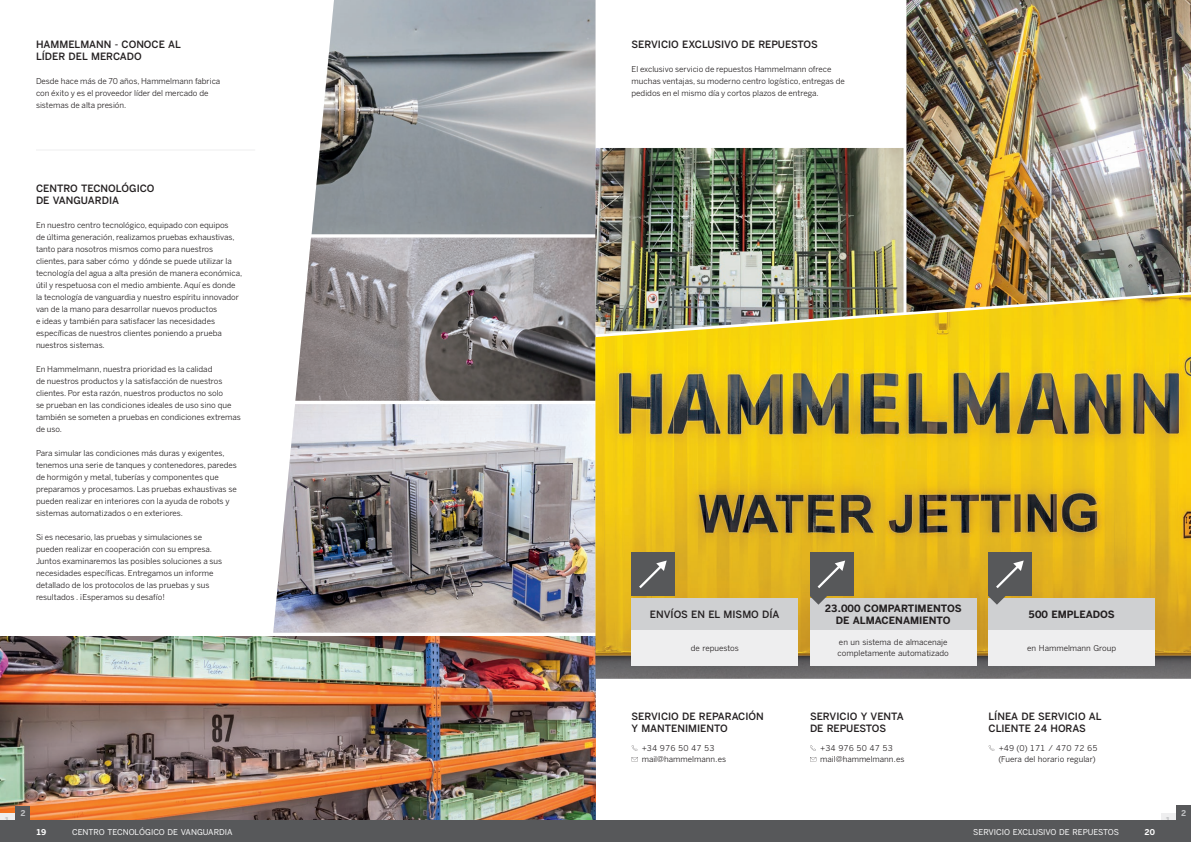
<style>
.page{position:relative;width:1191px;height:842px;background:#fff}
.page>*{position:absolute;margin:0;border:0;box-sizing:border-box;transform-origin:0 0}
.Aufzählung{font:500 10px/12px "Benton Sans";color:#231f20}
.Aufzählung-2{font:700 10px/12px "Benton Sans";color:#231f20;text-align:center}
.Aufzählung_Überschri{font:8px/12px "Benton Sans";color:#231f20}
.Fließtext{font:8px/11px "Benton Sans";color:#231f20}
.t1{font:8px "Benton Sans";color:#fff}
.t2{font:700 8px "Benton Sans";color:#c1c2c4}
.t3{font:700 8px "Benton Sans";color:#fff}
</style>
<div class="page">
<img style="left:0;top:636px;width:595px;height:185px">
<img style="left:273px;top:404px;width:322px;height:229px">
<img style="left:311px;top:0;width:284px;height:234px">
<img style="left:295px;top:238px;width:300px;height:163px">
<hr style="left:36px;top:150px;width:219px;height:1px;background:#eeeeef">
<img style="left:595px;top:148px;width:308px;height:147px">
<img style="left:595px;top:295px;width:596px;height:384px">
<img style="left:906px;top:0;width:285px;height:312px">
<div style="left:1176px;top:806px;width:15px;height:36px;background:#57585a"></div>
<div style="left:1161px;top:813px;width:14px;height:29px;background:#eeeeef"></div>
<div style="left:595px;top:820px;width:596px;height:22px;background:#57585a"></div>
<div style="left:16px;top:806px;width:14px;height:36px;background:#57585a"></div>
<div style="left:0;top:813px;width:14px;height:29px;background:#eeeeef"></div>
<div style="left:0;top:821px;width:595px;height:21px;background:#57585a"></div>
<svg style="left:810px;top:745px;width:6px;height:6px"></svg>
<svg style="left:810px;top:757px;width:6px;height:4px"></svg>
<svg style="left:988px;top:745px;width:6px;height:6px"></svg>
<svg style="left:631px;top:745px;width:6px;height:6px"></svg>
<svg style="left:631px;top:757px;width:7px;height:4px"></svg>
<div style="left:631px;top:629px;width:167px;height:37px;background:#eeeeef"></div>
<div style="left:631px;top:598px;width:167px;height:31px;background:#cfd0d2"></div>
<div style="left:631px;top:552px;width:44px;height:44px;background:#57585a"></div>
<svg style="left:639px;top:560px;width:27px;height:28px"></svg>
<div style="left:810px;top:629px;width:166px;height:37px;background:#eeeeef"></div>
<div style="left:810px;top:598px;width:166px;height:31px;background:#cfd0d2"></div>
<div style="left:810px;top:552px;width:43px;height:44px;background:#57585a"></div>
<svg style="left:810px;top:560px;width:35px;height:45px"></svg>
<div style="left:988px;top:629px;width:167px;height:37px;background:#eeeeef"></div>
<div style="left:988px;top:598px;width:167px;height:31px;background:#cfd0d2"></div>
<div style="left:988px;top:552px;width:44px;height:44px;background:#57585a"></div>
<svg style="left:988px;top:560px;width:35px;height:45px"></svg>
<p class="Aufzählung" style="left:36px;top:38px;width:146px">HAMMELMANN - CONOCE AL<br>LÍDER DEL MERCADO</p>
<p class="Aufzählung_Überschri" style="left:36px;top:75px;width:186px">Desde hace más de 70 años, Hammelmann fabrica con éxito y es el proveedor líder del mercado de sistemas de alta presión.</p>
<p class="Aufzählung" style="left:36px;top:182px;width:120px">CENTRO TECNOLÓGICO<br>DE VANGUARDIA</p>
<p class="Aufzählung_Überschri" style="left:36px;top:219px;width:208px">En nuestro centro tecnológico, equipado con equipos<br>de última generación, realizamos pruebas exhaustivas, tanto para nosotros mismos como para nuestros clientes, para saber cómo y dónde se puede utilizar la tecnología del agua a alta presión de manera económica, útil y respetuosa con el medio ambiente. Aquí es donde la tecnología de vanguardia y nuestro espíritu innovador van de la mano para desarrollar nuevos productos<br>e ideas y también para satisfacer las necesidades específicas de nuestros clientes poniendo a prueba nuestros sistemas.</p>
<p class="Aufzählung_Überschri" style="left:36px;top:363px;width:206px">En Hammelmann, nuestra prioridad es la calidad<br>de nuestros productos y la satisfacción de nuestros clientes. Por esta razón, nuestros productos no solo<br>se prueban en las condiciones ideales de uso sino que también se someten a pruebas en condiciones extremas de uso.</p>
<p class="Aufzählung_Überschri" style="left:36px;top:447px;width:202px">Para simular las condiciones más duras y exigentes, tenemos una serie de tanques y contenedores, paredes de hormigón y metal, tuberías y componentes que preparamos y procesamos. Las pruebas exhaustivas se pueden realizar en interiores con la ayuda de robots y sistemas automatizados o en exteriores.</p>
<p class="Aufzählung_Überschri" style="left:36px;top:531px;width:188px">Si es necesario, las pruebas y simulaciones se pueden realizar en cooperación con su empresa.<br>Juntos examinaremos las posibles soluciones a sus necesidades específicas. Entregamos un informe detallado de los protocolos de las pruebas y sus resultados . ¡Esperamos su desafío!</p>
<p class="t2" style="left:4px;top:816px;width:7px">1</p>
<p class="t2" style="left:20px;top:808px;width:7px">2</p>
<p class="t3" style="left:36px;top:827px;width:12px">19</p>
<p class="t1" style="left:72px;top:827px;width:162px">CENTRO TECNOLÓGICO DE VANGUARDIA</p>
<p class="Aufzählung" style="left:631px;top:38px;width:188px">SERVICIO EXCLUSIVO DE REPUESTOS</p>
<p class="Aufzählung_Überschri" style="left:631px;top:63px;width:215px">El exclusivo servicio de repuestos Hammelmann ofrece muchas ventajas, su moderno centro logístico, entregas de pedidos en el mismo día y cortos plazos de entrega.</p>
<p class="Aufzählung" style="left:650px;top:608px;width:131px">ENVÍOS EN EL MISMO DÍA</p>
<p class="Aufzählung-2" style="left:825px;top:602px;width:138px">23.000 COMPARTIMENTOS<br>DE ALMACENAMIENTO</p>
<p class="Aufzählung-2" style="left:1028px;top:608px;width:88px">500 EMPLEADOS</p>
<p class="Aufzählung_Überschri" style="left:690px;top:642px;width:50px">de repuestos</p>
<p class="Aufzählung_Überschri" style="left:837px;top:637px;width:113px;line-height:11px">en un sistema de almacenaje completamente automatizado</p>
<p class="Aufzählung_Überschri" style="left:1027px;top:642px;width:91px">en Hammelmann Group</p>
<p class="Aufzählung" style="left:631px;top:710px;width:134px">SERVICIO DE REPARACIÓN<br>Y MANTENIMIENTO</p>
<p class="Aufzählung" style="left:810px;top:710px;width:95px">SERVICIO Y VENTA<br>DE REPUESTOS</p>
<p class="Aufzählung" style="left:988px;top:710px;width:115px">LÍNEA DE SERVICIO AL<br>CLIENTE 24 HORAS</p>
<p class="Fließtext" style="left:641px;top:742px;width:74px">+34 976 50 47 53</p>
<p class="Fließtext" style="left:641px;top:753px;width:86px">mail@hammelmann.es</p>
<p class="Fließtext" style="left:820px;top:742px;width:74px">+34 976 50 47 53</p>
<p class="Fließtext" style="left:820px;top:753px;width:86px">mail@hammelmann.es</p>
<p class="Fließtext" style="left:998px;top:742px;width:100px">+49 (0) 171 / 470 72 65 (Fuera del horario regular)</p>
<p class="t2" style="left:1165px;top:815px;width:7px">1</p>
<p class="t2" style="left:1181px;top:808px;width:7px">2</p>
<p class="t1" style="left:973px;top:827px;width:147px">SERVICIO EXCLUSIVO DE REPUESTOS</p>
<p class="t3" style="left:1144px;top:827px;width:12px">20</p>
</div>
